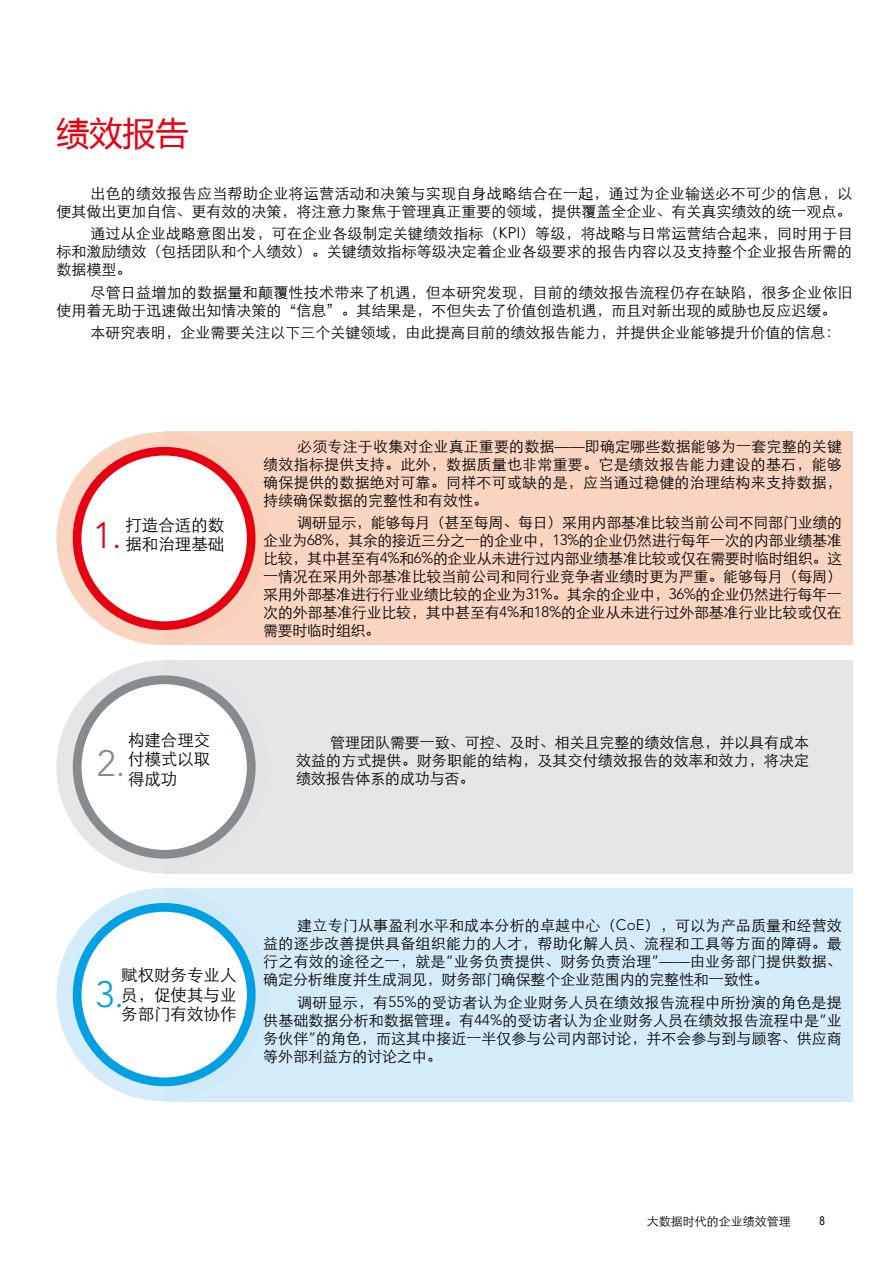
<style>
.page{position:relative;width:893px;height:1263px;background:#fff}
.page>*{position:absolute;margin:0;border:0;box-sizing:border-box;transform-origin:0 0}
.t1{font:300 36.45px "Avenir LT Std";color:#e60012}
.t2{font:300 36.45px "Avenir LT Std";color:#00a0e2}
.t3{font:300 36.45px "Avenir LT Std";color:#858b8e}
.t4{font:33px "Microsoft Ya Hei";color:#e60012}
.t5{font:16.5px/19.5px "ST Xihei";color:#000;text-align:justify}
.t6{font:15px/18px "ST Xihei";color:#000;text-align:justify}
.t7{font:12px "ST Xihei";color:#000}
.t8{font:12px "Arial Narrow";color:#000}
.s1{font-family:"Avenir LT Std";font-weight:300}
</style>
<div class="page">
<div style="left:56px;top:888px;width:213px;height:213px;background:#d0e9f9;border-radius:50%"></div>
<div style="left:56px;top:660px;width:213px;height:213px;background:#e1e3e4;border-radius:50%"></div>
<svg style="left:56px;top:432px;width:213px;height:213px;background:#f7bfb0"></svg>
<div style="left:164px;top:432px;width:689px;height:213px;background:#f9d4c1"></div>
<div style="left:164px;top:660px;width:689px;height:213px;background:#e1e3e4"></div>
<div style="left:164px;top:888px;width:689px;height:213px;background:#d0e9f9"></div>
<div style="left:77px;top:451px;width:174px;height:175px;background:#fff;border-radius:50%"></div>
<div style="left:73px;top:447px;width:182px;height:183px;border:9px solid #e60012;border-radius:50%"></div>
<div style="left:77px;top:680px;width:174px;height:174px;background:#fff;border-radius:50%"></div>
<div style="left:73px;top:675px;width:183px;height:184px;border:9px solid #858b8e;border-radius:50%"></div>
<div style="left:77px;top:907px;width:174px;height:175px;background:#fff;border-radius:50%"></div>
<div style="left:73px;top:903px;width:183px;height:183px;border:9px solid #00a0e2;border-radius:50%"></div>
<h2 class="t4" style="left:56px;top:111px;width:133px">绩效报告</h2>
<p class="t6" style="left:56px;top:183px;width:798px;text-align:right">出色的绩效报告应当帮助企业将运营活动和决策与实现自身战略结合在一起，通过为企业输送必不可少的信息，以<br>便其做出更加自信、更有效的决策，将注意力聚焦于管理真正重要的领域，提供覆盖全企业、有关真实绩效的统一观点。</p>
<p class="t6" style="left:56px;top:224px;width:798px;text-indent:34px">通过从企业战略意图出发，可在企业各级制定关键绩效指标（KPI）等级，将战略与日常运营结合起来，同时用于目标和激励绩效（包括团队和个人绩效）。关键绩效指标等级决定着企业各级要求的报告内容以及支持整个企业报告所需的数据模型。</p>
<p class="t6" style="left:56px;top:282px;width:798px;text-indent:34px">尽管日益增加的数据量和颠覆性技术带来了机遇，但本研究发现，目前的绩效报告流程仍存在缺陷，很多企业依旧使用着无助于迅速做出知情决策的“信息”。其结果是，不但失去了价值创造机遇，而且对新出现的威胁也反应迟缓。</p>
<p class="t6" style="left:90px;top:322px;width:751px">本研究表明，企业需要关注以下三个关键领域，由此提高目前的绩效报告能力，并提供企业能够提升价值的信息：</p>
<p class="t5" style="left:125px;top:513px;width:101px">打造合适的数据和治理基础</p>
<h1 class="t1" style="left:93px;top:514px;width:30px">1.</h1>
<p class="t5" style="left:128px;top:729px;width:84px">构建合理交付模式以取得成功</p>
<h1 class="t3" style="left:97px;top:742px;width:30px">2.</h1>
<p class="t6" style="left:263px;top:436px;width:580px;text-indent:34px">必须专注于收集对企业真正重要的数据<span class="s1">——</span>即确定哪些数据能够为一套完整的关键绩效指标提供支持。此外，数据质量也非常重要。它是绩效报告能力建设的基石，能够确保提供的数据绝对可靠。同样不可或缺的是，应当通过稳健的治理结构来支持数据，持续确保数据的完整性和有效性。</p>
<p class="t6" style="left:263px;top:512px;width:580px;text-indent:34px">调研显示，能够每月（甚至每周、每日）采用内部基准比较当前公司不同部门业绩的企业为<span class="s1">68%</span>，其余的接近三分之一的企业中，<span class="s1">13%</span>的企业仍然进行每年一次的内部业绩基准比较，其中甚至有<span class="s1">4%</span>和<span class="s1">6%</span>的企业从未进行过内部业绩基准比较或仅在需要时临时组织。这一情况在采用外部基准比较当前公司和同行业竞争者业绩时更为严重。能够每月（每周）采用外部基准进行行业业绩比较的企业为<span class="s1">31%</span>。其余的企业中，<span class="s1">36%</span>的企业仍然进行每年一次的外部基准行业比较，其中甚至有<span class="s1">4%</span>和<span class="s1">18%</span>的企业从未进行过外部基准行业比较或仅在需要时临时组织。</p>
<p class="t6" style="left:296px;top:732px;width:515px;text-indent:34px">管理团队需要一致、可控、及时、相关且完整的绩效信息，并以具有成本效益的方式提供。财务职能的结构，及其交付绩效报告的效率和效力，将决定绩效报告体系的成功与否。</p>
<p class="t5" style="left:121px;top:964px;width:117px">赋权财务专业人员，促使其与业务部门有效协作</p>
<h1 class="t2" style="left:95px;top:973px;width:30px">3.</h1>
<p class="t6" style="left:263px;top:915px;width:580px;text-indent:34px">建立专门从事盈利水平和成本分析的卓越中心（<span class="s1">CoE</span>），可以为产品质量和经营效益的逐步改善提供具备组织能力的人才，帮助化解人员、流程和工具等方面的障碍。最行之有效的途径之一，就是<span class="s1">“</span>业务负责提供、财务负责治理<span class="s1">”——</span>由业务部门提供数据、确定分析维度并生成洞见，财务部门确保整个企业范围内的完整性和一致性。</p>
<p class="t6" style="left:263px;top:992px;width:580px;text-indent:34px">调研显示，有<span class="s1">55%</span>的受访者认为企业财务人员在绩效报告流程中所扮演的角色是提供基础数据分析和数据管理。有<span class="s1">44%</span>的受访者认为企业财务人员在绩效报告流程中是<span class="s1">“</span>业务伙伴<span class="s1">”</span>的角色，而这其中接近一半仅参与公司内部讨论，并不会参与到与顾客、供应商等外部利益方的讨论之中。</p>
<p class="t7" style="left:647px;top:1212px;width:146px">大数据时代的企业绩效管理</p>
<p class="t8" style="left:819px;top:1212px;width:7px">8</p>
</div>
